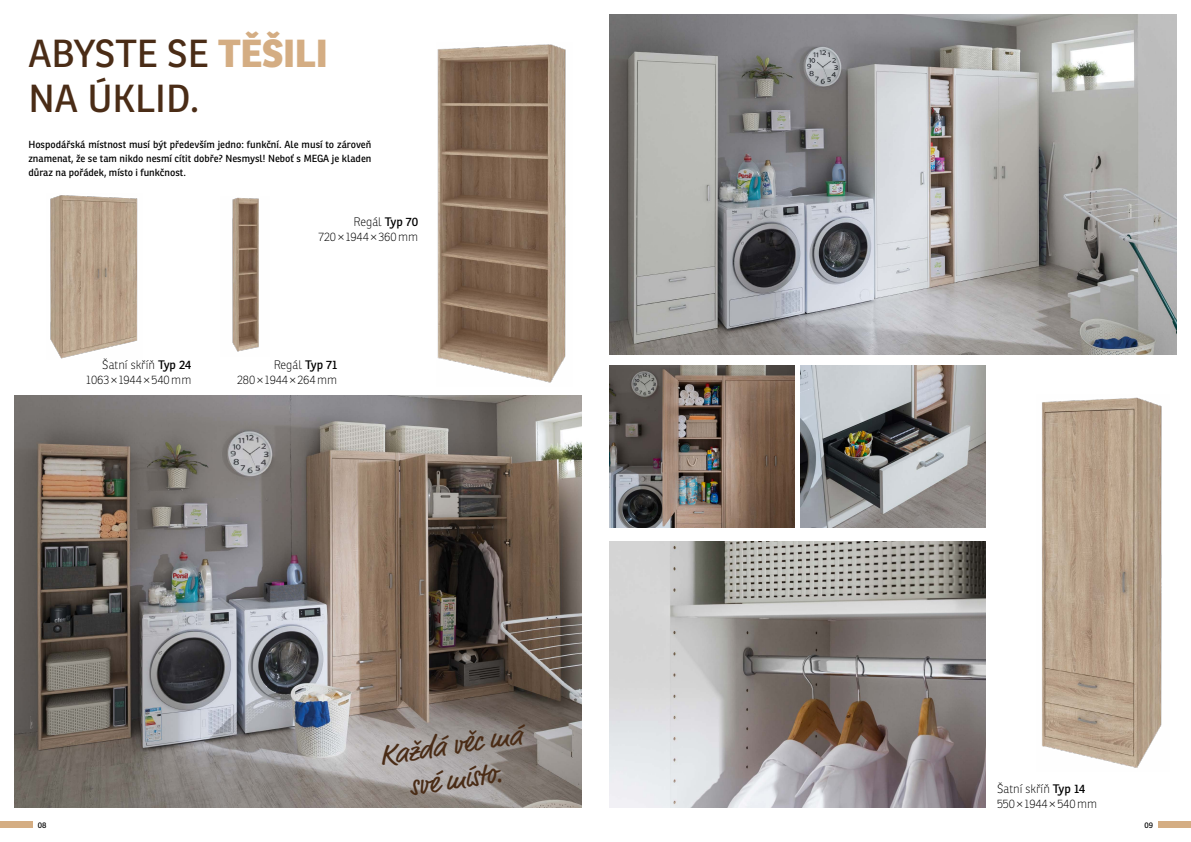
<style>
.page{position:relative;width:1191px;height:842px;background:#fff}
.page>*{position:absolute;margin:0;border:0;box-sizing:border-box;transform-origin:0 0}
.t1{font:38px/45.6px "Ronnia Basic Rg";color:#4a2c16}
.t2{font:29px/35px "Market Pro";color:#4a2c16;text-align:center}
.t3{font:100 12px "Ronnia Basic";color:#000}
.t4{font:10px/14px "Ronnia Basic Rg";color:#000;text-align:justify}
.t5{font:8px "Ronnia Basic Rg";color:#000}
.s1{font-family:"Ronnia Basic";font-weight:800;color:#d4ad83}
.s2{font-family:"Ronnia Basic Rg";font-weight:400}
</style>
<div class="page">
<img style="left:14px;top:395px;width:567px;height:413px">
<img style="left:609px;top:14px;width:567px;height:340px">
<img style="left:609px;top:541px;width:376px;height:267px">
<div style="left:1159px;top:822px;width:32px;height:6px;background:#d4ad83"></div>
<div style="left:0;top:822px;width:32px;height:6px;background:#d4ad83"></div>
<img style="left:437px;top:44px;width:129px;height:339px">
<img style="left:800px;top:366px;width:185px;height:161px">
<img style="left:609px;top:366px;width:185px;height:161px">
<img style="left:1042px;top:397px;width:120px;height:371px">
<img style="left:50px;top:195px;width:88px;height:164px">
<img style="left:232px;top:197px;width:27px;height:155px">
<h1 class="t1" style="left:28px;top:30px;width:301px">ABYSTE SE <span class="s1">TĚŠILI<br></span>NA ÚKLID.</h1>
<p class="t4" style="left:28px;top:138px;width:345px">Hospodářská místnost musí být především jedno: funkční. Ale musí to zároveň znamenat, že se tam nikdo nesmí cítit dobře? Nesmysl! Neboť s MEGA je kladen důraz na pořádek, místo i funkčnost.</p>
<p class="t3" style="left:353px;top:215px;width:66px">Regál <span class="s2">Typ 70</span></p>
<p class="t3" style="left:318px;top:229px;width:101px">720×1944×360mm</p>
<p class="t3" style="left:102px;top:358px;width:91px">Šatní skříň <span class="s2">Typ 24</span></p>
<p class="t3" style="left:86px;top:373px;width:107px">1063×1944×540mm</p>
<p class="t3" style="left:274px;top:358px;width:65px">Regál <span class="s2">Typ 71</span></p>
<p class="t3" style="left:237px;top:373px;width:101px">280×1944×264mm</p>
<h2 class="t2" style="left:377px;top:740px;width:145px;rotate:-9deg">Každá věc má své místo.</h2>
<p class="t3" style="left:997px;top:782px;width:90px">Šatní skříň <span class="s2">Typ 14</span></p>
<p class="t3" style="left:997px;top:797px;width:102px">550×1944×540mm</p>
<p class="t5" style="left:38px;top:820px;width:10px">08</p>
<p class="t5" style="left:1144px;top:820px;width:10px">09</p>
</div>
